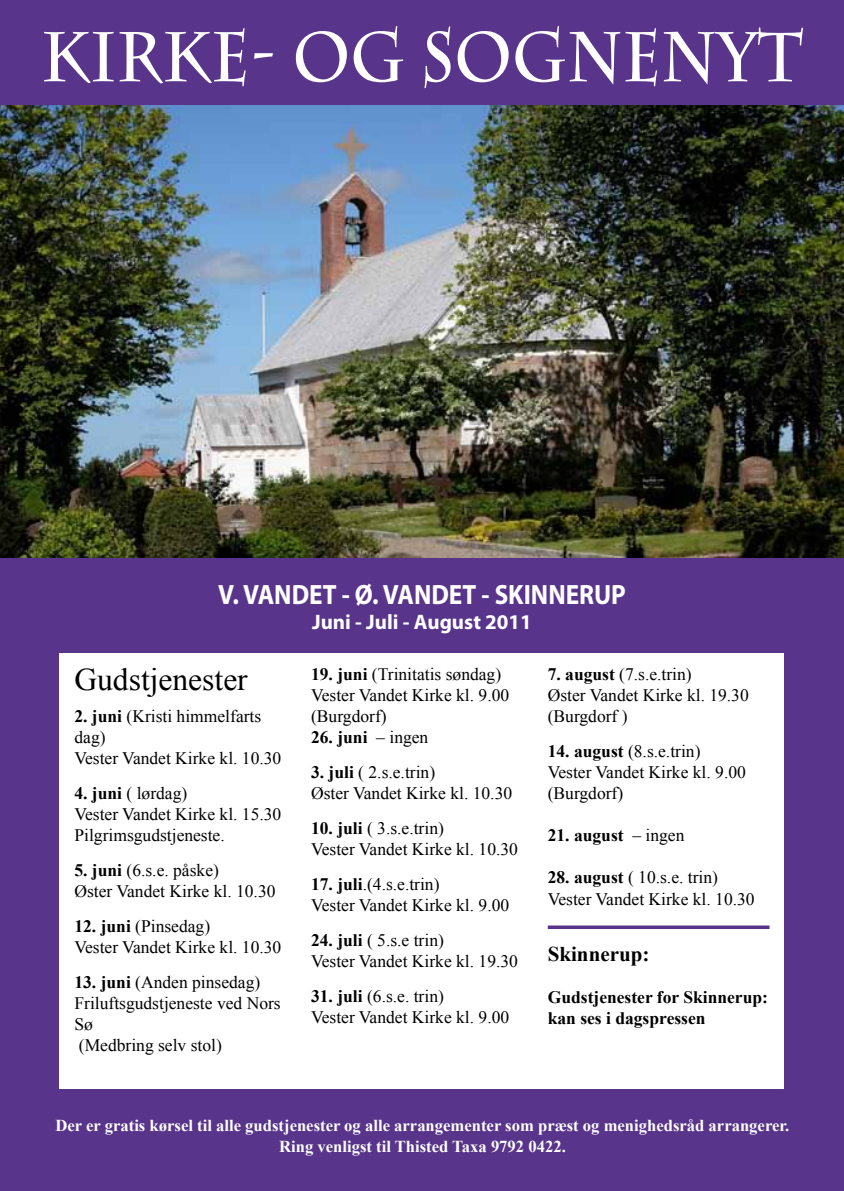
<style>
.page{position:relative;width:844px;height:1191px;background:#fff}
.page>*{position:absolute;margin:0;border:0;box-sizing:border-box;transform-origin:0 0}
.t1{font:700 70px "Charlemagne Std";color:#fff;scale:.87 1}
.t2{font:31.5px "Times New Roman";color:#000}
.t3{font:700 28px "Myriad Pro";color:#fff;scale:.9 1}
.t4{font:700 21px "Myriad Pro";color:#fff}
.t5{font:700 21px "Times New Roman";color:#000}
.t6{font:21px "Times New Roman";color:#fff}
.t7{font:17.5px/21px "Times New Roman";color:#000}
.t8{font:700 17.5px/21px "Times New Roman";color:#000}
.t9{font:700 16.62px/21px "Times New Roman";color:#fff;text-align:center}
.s1{font-weight:700}
.s2{font-weight:400}
</style>
<div class="page">
<div style="left:0;top:0;width:843px;height:1191px;background:#58348b"></div>
<img style="left:0;top:106px;width:843px;height:451px">
<div style="left:60px;top:653px;width:724px;height:435px;background:#fff"></div>
<svg style="left:547px;top:925px;width:222px;height:4px"></svg>
<h1 class="t1" style="left:41px;top:16px;width:876px">KIRKE- OG SOGNENYT</h1>
<h3 class="t3" style="left:218px;top:576px;width:454px">V. VANDET - Ø. VANDET - SKINNERUP</h3>
<p class="t4" style="left:312px;top:608px;width:221px">Juni - Juli - August 2011</p>
<h2 class="t2" style="left:74px;top:658px;width:175px">Gudstjenester</h2>
<p class="t7" style="left:74px;top:705px;width:208px"><span class="s1">2. juni</span> (Kristi himmelfarts dag)<br>Vester Vandet Kirke kl. 10.30</p>
<p class="t7" style="left:74px;top:782px;width:208px"><span class="s1">4. juni</span> ( lørdag)<br>Vester Vandet Kirke kl. 15.30<br>Pilgrimsgudstjeneste.</p>
<p class="t7" style="left:74px;top:859px;width:202px"><span class="s1">5. juni</span> (6.s.e. påske)<br>Øster Vandet Kirke kl. 10.30</p>
<p class="t7" style="left:74px;top:915px;width:208px"><span class="s1">12. juni</span> (Pinsedag)<br>Vester Vandet Kirke kl. 10.30</p>
<p class="t7" style="left:74px;top:971px;width:208px"><span class="s1">13. juni</span> (Anden pinsedag)<br>Friluftsgudstjeneste ved Nors<br>Sø<br>(Medbring selv stol)</p>
<p class="t7" style="left:311px;top:663px;width:199px"><span class="s1">19. juni</span> (Trinitatis søndag)<br>Vester Vandet Kirke kl. 9.00 (Burgdorf)</p>
<p class="t8" style="left:311px;top:726px;width:119px">26. juni <span class="s2">– ingen</span></p>
<p class="t7" style="left:311px;top:761px;width:202px"><span class="s1">3. juli</span> ( 2.s.e.trin)<br>Øster Vandet Kirke kl. 10.30</p>
<p class="t7" style="left:311px;top:817px;width:208px"><span class="s1">10. juli</span> ( 3.s.e.trin)<br>Vester Vandet Kirke kl. 10.30</p>
<p class="t7" style="left:311px;top:873px;width:199px"><span class="s1">17. juli</span>.(4.s.e.trin)<br>Vester Vandet Kirke kl. 9.00</p>
<p class="t7" style="left:311px;top:929px;width:208px"><span class="s1">24. juli</span> ( 5.s.e trin)<br>Vester Vandet Kirke kl. 19.30</p>
<p class="t7" style="left:311px;top:985px;width:199px"><span class="s1">31. juli</span> (6.s.e. trin)<br>Vester Vandet Kirke kl. 9.00</p>
<p class="t7" style="left:547px;top:664px;width:202px"><span class="s1">7. august</span> (7.s.e.trin)<br>Øster Vandet Kirke kl. 19.30 (Burgdorf )</p>
<p class="t7" style="left:547px;top:741px;width:199px"><span class="s1">14. august</span> (8.s.e.trin)<br>Vester Vandet Kirke kl. 9.00 (Burgdorf)</p>
<p class="t8" style="left:547px;top:824px;width:138px">21. august <span class="s2">– ingen</span></p>
<p class="t7" style="left:547px;top:867px;width:208px"><span class="s1">28. august</span> ( 10.s.e. trin)<br>Vester Vandet Kirke kl. 10.30</p>
<p class="t5" style="left:547px;top:939px;width:103px">Skinnerup:</p>
<p class="t8" style="left:547px;top:986px;width:222px">Gudstjenester for Skinnerup: kan ses i dagspressen</p>
<p class="t9" style="left:55px;top:1114px;width:735px">Der er gratis kørsel til alle gudstjenester og alle arrangementer som præst og menighedsråd arrangerer.<br>Ring venligst til Thisted Taxa 9792 0422.</p>
<p class="t6" style="left:737px;top:1121px;width:12px">1</p>
</div>
